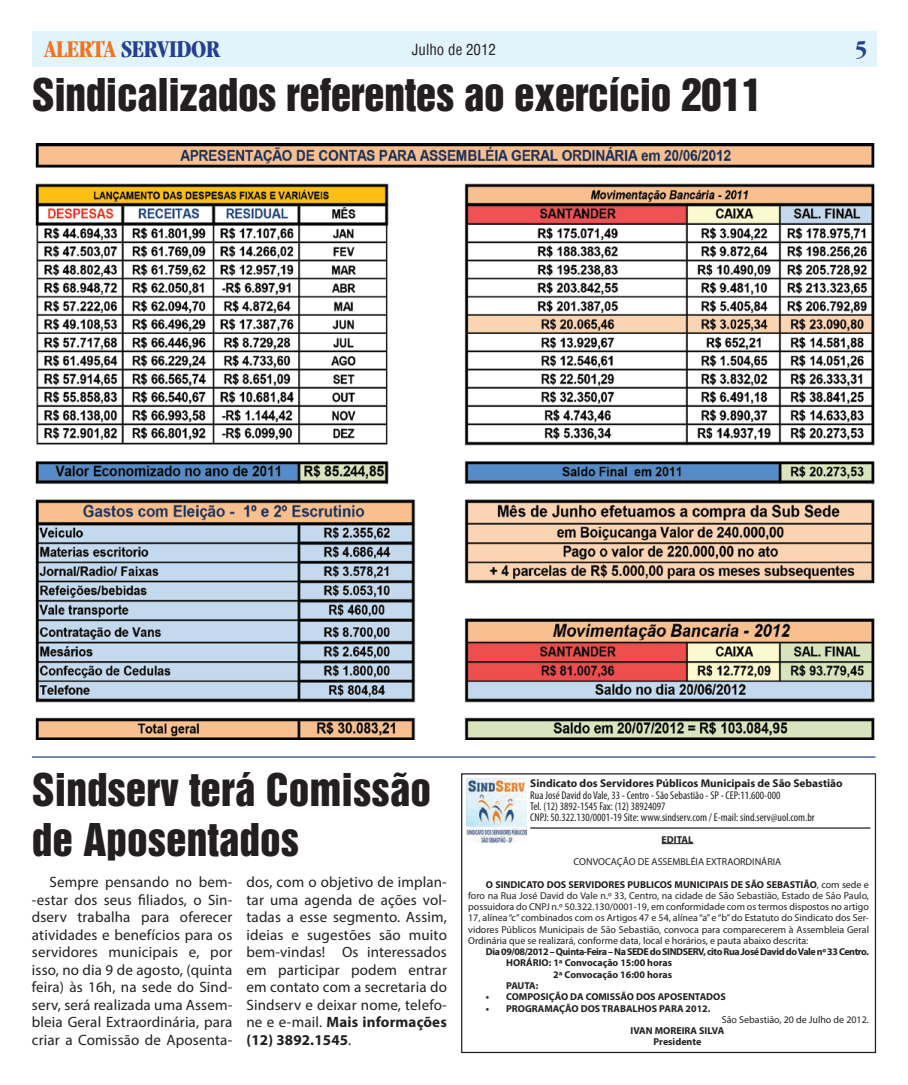
<style>
.page{position:relative;width:908px;height:1085px;background:#fff}
.page>*{position:absolute;margin:0;border:0;box-sizing:border-box;transform-origin:0 0}
.t1{font:41.25px/49.5px "Helvetica Inserat";letter-spacing:-.01em;color:#231f20}
.t2{font:700 condensed 25px "Garamond LT";letter-spacing:-.02em;color:#253f8e}
.t3{font:15px/17.5px "Myriad Pro";letter-spacing:.01em;color:#231f20;text-align:justify}
.t4{font:condensed 15px "Helvetica";color:#231f20}
.t5{font:condensed 11.25px/11.2px "Myriad Pro";color:#231f20}
.t6{font:700 11.25px "Myriad Pro";color:#231f20}
.t7{font:10px/11.2px "Myriad Pro";color:#231f20;text-align:justify}
.t8{font:700 10px/11.2px "Myriad Pro";color:#231f20;text-align:center}
.t9{font:700 10px "Myriad Pro";letter-spacing:-.04em;color:#231f20}
.s1{color:#f47321}
.s2{font-weight:700}
</style>
<div class="page">
<div style="left:32px;top:31px;width:843px;height:35px;background:#e1f4fc"></div>
<hr style="left:661px;top:843px;width:32px;height:1px;background:#231f20">
<div style="left:461px;top:773px;width:414px;height:279px;border:1px solid #231f20"></div>
<img style="left:466px;top:778px;width:60px;height:64px">
<hr style="left:530px;top:827px;width:340px;height:1px;background:#231f20">
<hr style="left:32px;top:756px;width:843px;height:1px;background:#253f8e">
<img style="left:35px;top:144px;width:840px;height:595px">
<h2 class="t2" style="left:44px;top:35px;width:177px"><span class="s1">ALERTA</span> SERVIDOR</h2>
<h3 class="t4" style="left:411px;top:39px;width:86px">Julho de 2012</h3>
<h2 class="t2" style="left:854px;top:34px;width:14px">5</h2>
<h1 class="t1" style="left:32px;top:71px;width:731px">Sindicalizados referentes ao exercício 2011</h1>
<h1 class="t1" style="left:32px;top:766px;width:400px">Sindserv terá Comissão de Aposentados</h1>
<p class="t3" style="left:246px;top:873px;width:202px">dos, com o objetivo de implan&shy;tar uma agenda de ações vol&shy;tadas a esse segmento. Assim, ideias e sugestões são muito bem-vindas! Os interessados em participar podem entrar em contato com a secretaria do Sindserv e deixar nome, telefo&shy;ne e e-mail. <span class="s2">Mais informações (12) 3892.1545</span>.</p>
<p class="t3" style="left:32px;top:873px;width:202px;text-indent:18px">Sempre pensando no bem--estar dos seus filiados, o Sin&shy;dserv trabalha para oferecer atividades e benefícios para os servidores municipais e, por isso, no dia 9 de agosto, (quinta feira) às 16h, na sede do Sind&shy;serv, será realizada uma Assem&shy;bleia Geral Extraordinária, para criar a Comissão de Aposenta-</p>
<p class="t6" style="left:530px;top:776px;width:314px">Sindicato dos Servidores Públicos Municipais de São Sebastião</p>
<p class="t5" style="left:530px;top:789px;width:286px">Rua José David do Vale, 33 - Centro - São Sebastião - SP - CEP:11.600-000<br>Tel. (12) 3892-1545 Fax: (12) 38924097<br>CNPJ: 50.322.130/0001-19 Site: www.sindserv.com / E-mail: sind.serv@uol.com.br</p>
<p class="t8" style="left:661px;top:833px;width:33px">EDITAL</p>
<p class="t7" style="left:573px;top:855px;width:209px">CONVOCAÇÃO DE ASSEMBLÉIA EXTRAORDINÁRIA</p>
<p class="t7" style="left:468px;top:878px;width:402px;text-indent:18px"><span class="s2">O SINDICATO DOS SERVIDORES PUBLICOS MUNICIPAIS DE SÃO SEBASTIÃO</span>, com sede e foro na Rua José David do Vale n.º 33, Centro, na cidade de São Sebastião, Estado de São Paulo, possuidora do CNPJ n.º 50.322.130/0001-19, em conformidade com os termos dispostos no artigo 17, alínea “c” combinados com os Artigos 47 e 54, alínea “a” e “b” do Estatuto do Sindicato dos Ser&shy;vidores Públicos Municipais de São Sebastião, convoca para comparecerem à Assembleia Geral Ordinária que se realizará, conforme data, local e horários, e pauta abaixo descrita:</p>
<p class="t9" style="left:485px;top:945px;width:384px">Dia 09/08/2012 – Quinta-Feira – Na SEDE do SINDSERV, cito Rua José David do Vale nº 33 Centro.</p>
<p class="t8" style="left:506px;top:956px;width:167px">HORÁRIO: 1ª Convocação 15:00 horas</p>
<p class="t8" style="left:553px;top:968px;width:120px">2ª Convocação 16:00 horas</p>
<p class="t8" style="left:506px;top:979px;width:34px">PAUTA:</p>
<p class="t8" style="left:485px;top:990px;width:241px">• COMPOSIÇÃO DA COMISSÃO DOS APOSENTADOS</p>
<p class="t8" style="left:485px;top:1001px;width:226px">• PROGRAMAÇÃO DOS TRABALHOS PARA 2012.</p>
<p class="t7" style="left:721px;top:1013px;width:149px">São Sebastião, 20 de Julho de 2012.</p>
<p class="t8" style="left:630px;top:1024px;width:95px">IVAN MOREIRA SILVA<br>Presidente</p>
</div>
